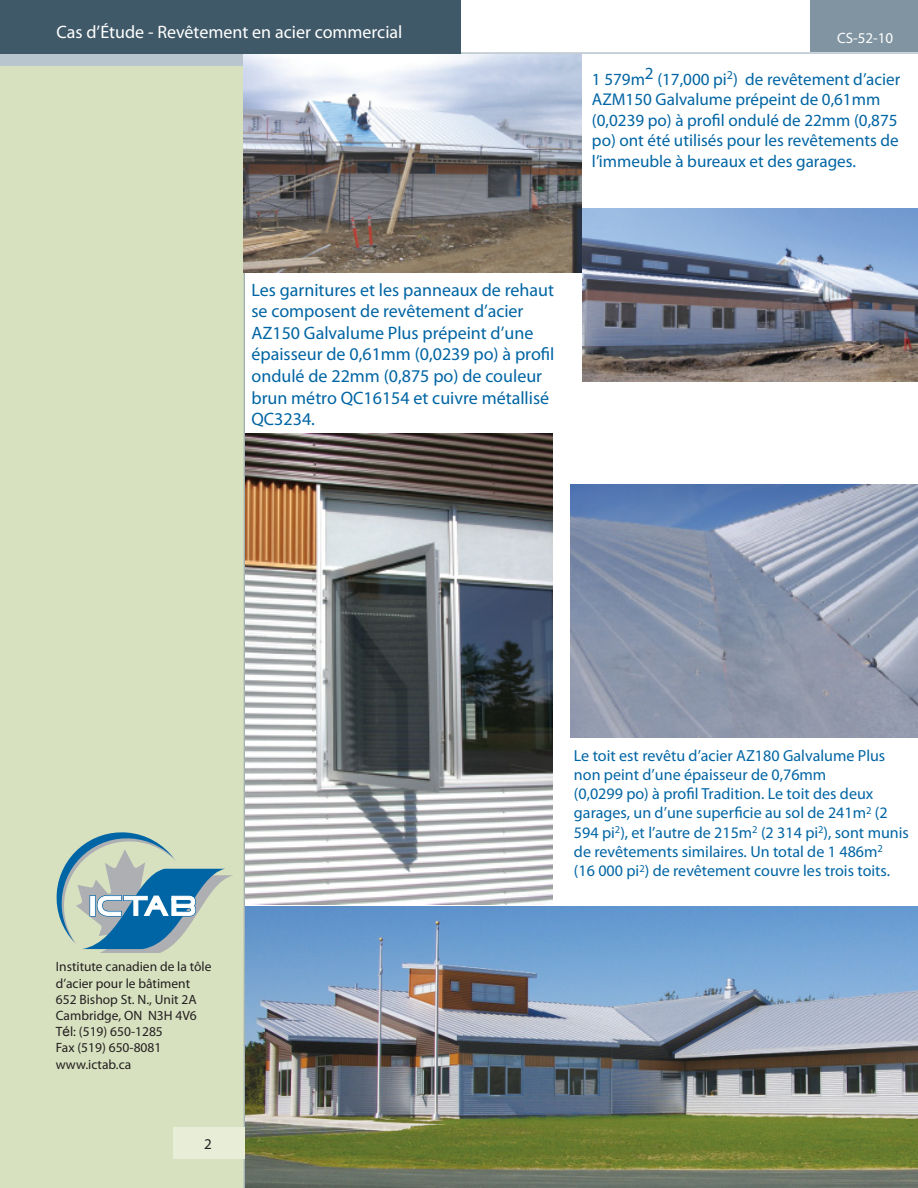
<style>
.page{position:relative;width:918px;height:1188px;background:#fff}
.page>*{position:absolute;margin:0;border:0;box-sizing:border-box;transform-origin:0 0}
.t1{font:18px/21.6px "Myriad Pro";color:#0065a4}
.t2{font:18px "Myriad Pro";color:#fff}
.t3{font:17.1px/20.5px "Myriad Pro";color:#0065a4}
.t4{font:16.05px/19.2px "Myriad Pro";color:#0065a4}
.t5{font:15px "Myriad Pro";color:#fff}
.t6{font:15px "Myriad Pro";color:#231f20}
.t7{font:13.5px/16.2px "Myriad Pro";color:#231f20}
.s1{font-family:"Arial"}
</style>
<div class="page">
<div style="left:0;top:63px;width:244px;height:1125px;background:#d7e1bf"></div>
<div style="left:810px;top:0;width:108px;height:52px;background:#8094a1"></div>
<hr style="left:0;top:53px;width:918px;height:1px;background:#90a3b0">
<hr style="left:244px;top:53px;width:1px;height:1135px;background:#90a3b0">
<div style="left:0;top:53px;width:244px;height:12px;background:#b8c5ce"></div>
<div style="left:173px;top:1127px;width:71px;height:32px;background:#e7edd7"></div>
<div style="left:0;top:0;width:460px;height:53px;background:#405968"></div>
<svg style="left:56px;top:832px;width:176px;height:121px"></svg>
<img style="left:245px;top:906px;width:673px;height:282px">
<img style="left:245px;top:434px;width:307px;height:470px">
<img style="left:244px;top:54px;width:337px;height:218px">
<img style="left:583px;top:208px;width:335px;height:173px">
<img style="left:571px;top:484px;width:347px;height:254px">
<p class="t2" style="left:56px;top:21px;width:348px">Cas d’Étude - Revêtement en acier commercial</p>
<p class="t5" style="left:837px;top:29px;width:58px">CS-52-10</p>
<p class="t3" style="left:592px;top:69px;width:310px">1 579m2 (17,000 pi<sup>2</sup>) de revêtement d’acier AZM150 Galvalume prépeint de 0,61mm (0,0239 po) à profil ondulé de 22mm (0,875 po) ont été utilisés pour les revêtements de l’immeuble à bureaux et des garages.</p>
<p class="t1" style="left:251px;top:278px;width:305px">Les garnitures et les panneaux de rehaut se composent de revêtement d’acier AZ150 Galvalume Plus prépeint d’une épaisseur de 0,61mm (0,0239 po) à profil ondulé de 22mm (0,875 po) de couleur brun métro QC16154 et cuivre métallisé QC3234.</p>
<p class="t7" style="left:56px;top:959px;width:157px">Institute canadien de la tôle d’acier pour le bâtiment</p>
<p class="t7" style="left:56px;top:991px;width:142px">652 Bishop St. N., Unit 2A</p>
<p class="t7" style="left:56px;top:1007px;width:142px">Cambridge, ON N3H 4V6</p>
<p class="t7" style="left:56px;top:1023px;width:108px">T<span class="s1">é</span>l: (519) 650-1285</p>
<p class="t7" style="left:56px;top:1040px;width:107px">Fax (519) 650-8081</p>
<p class="t7" style="left:56px;top:1056px;width:77px">www.ictab.ca</p>
<p class="t6" style="left:204px;top:1135px;width:9px">2</p>
<p class="t4" style="left:574px;top:745px;width:313px">Le toit est revêtu d’acier AZ180 Galvalume Plus non peint d’une épaisseur de 0,76mm</p>
<p class="t4" style="left:574px;top:784px;width:336px">(0,0299 po) à profil Tradition. Le toit des deux garages, un d’une superficie au sol de 241m<sup>2</sup> (2<br>594 pi<sup>2</sup>), et l’autre de 215m<sup>2</sup> (2 314 pi<sup>2</sup>), sont munis de revêtements similaires. Un total de 1 486m<sup>2</sup></p>
<p class="t4" style="left:574px;top:861px;width:318px">(16 000 pi<sup>2</sup>) de revêtement couvre les trois toits.</p>
</div>
